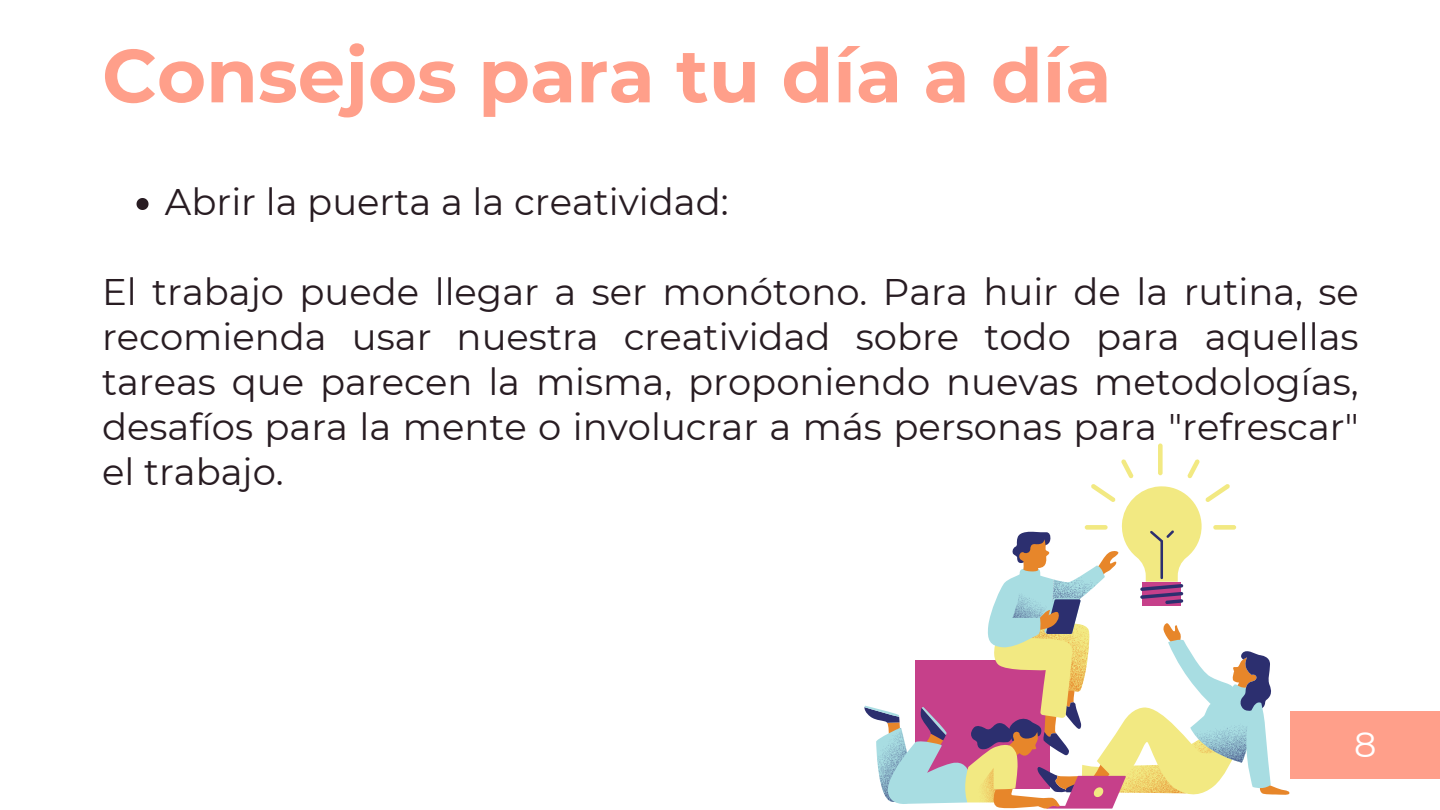
<style>
.page{position:relative;width:1440px;height:810px;background:#fff}
.page>*{position:absolute;margin:0;border:0;box-sizing:border-box;transform-origin:0 0}
.t1{font:700 75px "Montserrat";color:#ff9f8a}
.t2{font:37px/45px "Montserrat";color:#281c22;text-align:justify}
.t3{font:35px "Montserrat";color:#fff}
</style>
<div class="page">
<svg style="left:137px;top:198px;width:12px;height:12px"></svg>
<div style="left:1158px;top:443px;width:5px;height:32px;background:#f2e982;border-radius:2px"></div>
<svg style="left:1187px;top:459px;width:13px;height:19px"></svg>
<svg style="left:1121px;top:459px;width:13px;height:19px"></svg>
<svg style="left:864px;top:484px;width:426px;height:325px"></svg>
<div style="left:1290px;top:711px;width:150px;height:68px;background:#ff9f8a"></div>
<p class="t1" style="left:102px;top:30px;width:1011px">Consejos para tu día a día</p>
<p class="t2" style="left:165px;top:179px;width:565px">Abrir la puerta a la creatividad:</p>
<p class="t2" style="left:102px;top:269px;width:1258px">El trabajo puede llegar a ser monótono. Para huir de la rutina, se recomienda usar nuestra creatividad sobre todo para aquellas tareas que parecen la misma, proponiendo nuevas metodologías, desafíos para la mente o involucrar a más personas para "refrescar" el trabajo.</p>
<p class="t3" style="left:1354px;top:723px;width:24px">8</p>
</div>
